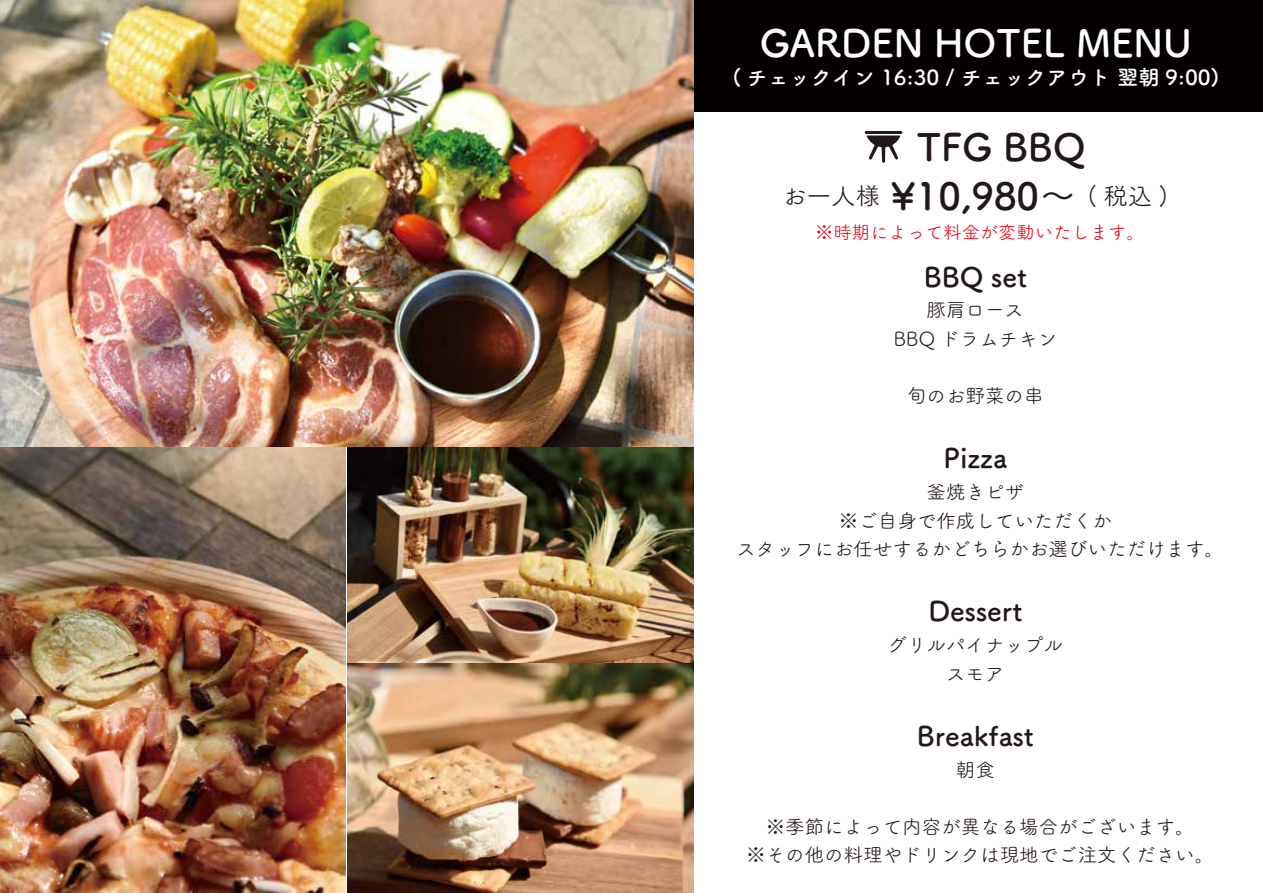
<style>
.page{position:relative;width:1263px;height:893px;background:#fff}
.page>*{position:absolute;margin:0;border:0;box-sizing:border-box;transform-origin:0 0}
.t1{font:700 37.5px "Tsuku A Rd Gothic";color:#fff}
.t2{font:700 37.5px "Tsuku A Rd Gothic";color:#221815}
.t3{font:700 27px "Tsuku A Rd Gothic";color:#221815}
.t4{font:24.45px "Tsuku A Rd Gothic";color:#221815}
.t5{font:700 20.85px "Tsuku A Rd Gothic";color:#fff}
.t6{font:19.5px/28.5px "Tsuku A Rd Gothic";color:#221815;text-align:center}
.t7{font:18.3px "Tsuku A Rd Gothic";color:#e60012}
.s1{font-weight:700;font-size:37.5px}
</style>
<div class="page">
<div style="left:693px;top:0;width:570px;height:111px;background:#040000"></div>
<img style="left:347px;top:446px;width:346px;height:447px">
<img style="left:0;top:446px;width:346px;height:447px">
<img style="left:0;top:0;width:693px;height:446px">
<svg style="left:865px;top:131px;width:37px;height:32px"></svg>
<h1 class="t1" style="left:760px;top:14px;width:434px">GARDEN HOTEL MENU</h1>
<p class="t5" style="left:732px;top:61px;width:488px">( チェックイン 16:30 / チェックアウト 翌朝 9:00)</p>
<h1 class="t2" style="left:917px;top:118px;width:171px">TFG BBQ</h1>
<p class="t4" style="left:782px;top:178px;width:387px">お一人様 <span class="s1">¥10,980～</span> ( 税込 )</p>
<p class="t7" style="left:815px;top:218px;width:331px">※時期によって料金が変動いたします。</p>
<h2 class="t3" style="left:924px;top:255px;width:105px">BBQ set</h2>
<p class="t6" style="left:893px;top:295px;width:165px">豚肩ロース<br>BBQ ドラムチキン</p>
<p class="t6" style="left:907px;top:380px;width:138px">旬のお野菜の串</p>
<h2 class="t3" style="left:943px;top:437px;width:65px">Pizza</h2>
<p class="t6" style="left:736px;top:476px;width:489px">釜焼きピザ<br>※ご自身で作成していただくか<br>スタッフにお任せするかどちらかお選びいただけます。</p>
<h2 class="t3" style="left:928px;top:590px;width:95px">Dessert</h2>
<p class="t6" style="left:888px;top:629px;width:177px">グリルパイナップルスモア</p>
<h2 class="t3" style="left:917px;top:714px;width:119px">Breakfast</h2>
<p class="t6" style="left:956px;top:754px;width:40px">朝食</p>
<p class="t6" style="left:746px;top:811px;width:469px">※季節によって内容が異なる場合がございます。<br>※その他の料理やドリンクは現地でご注文ください。</p>
</div>
